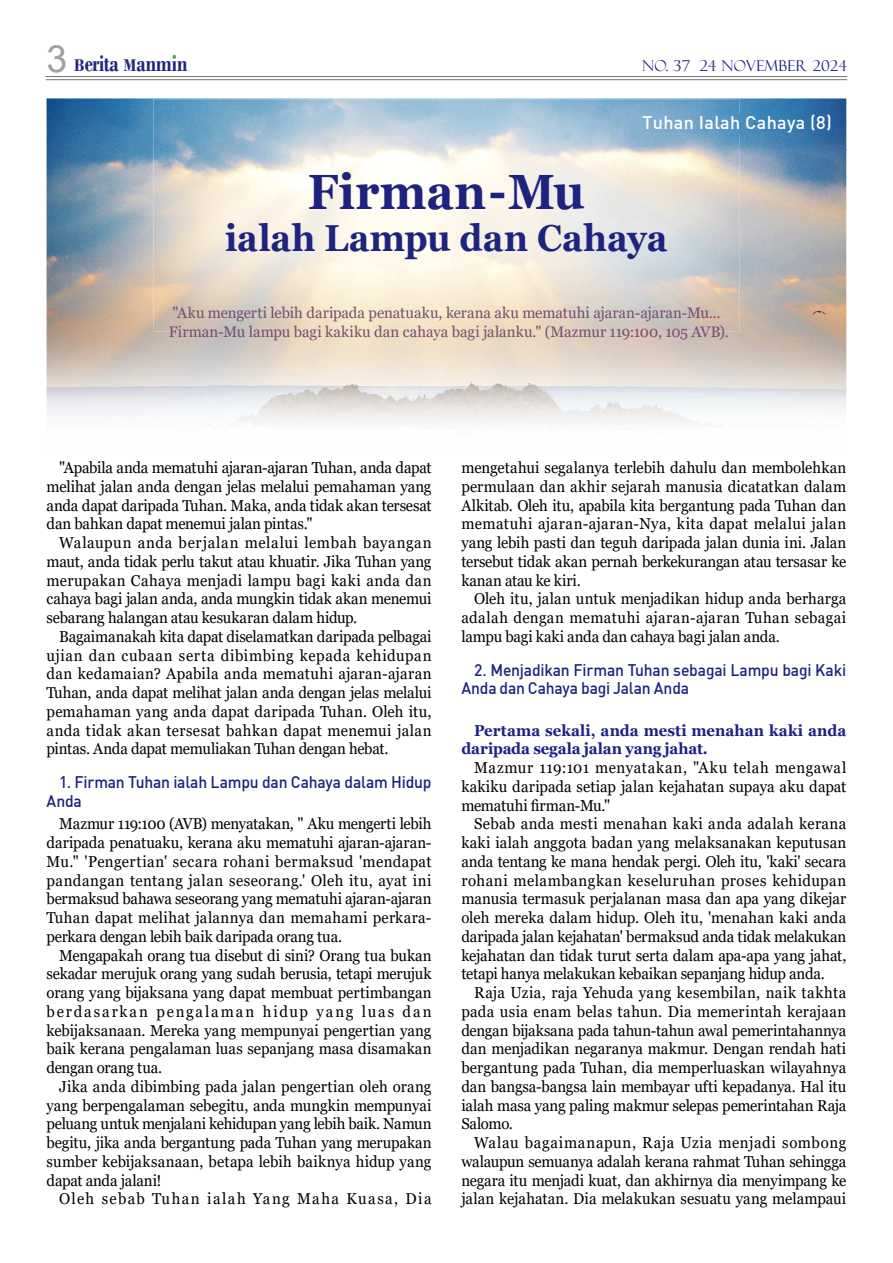
<style>
.page{position:relative;width:893px;height:1263px;background:#fff}
.page>*{position:absolute;margin:0;border:0;box-sizing:border-box;transform-origin:0 0}
.t1{font:700 49.5px "Georgia";letter-spacing:.005em;color:#1e2380;scale:.93 1}
.t2{font:700 37.5px "Georgia";color:#1e2380;scale:.93 1}
.t3{font:700 24.6px "Bodoni";letter-spacing:-.015em;color:#1e2380;scale:.78 1}
.t4{font:18px "Dinmed";letter-spacing:.015em;color:#fff}
.t5{font:16.5px/18.8px "Dinmed";letter-spacing:-.015em;color:#1e2380;scale:.95 1}
.t6{font:15.75px/18.8px "Georgia";letter-spacing:-.005em;color:#000;text-align:justify;scale:.95 1}
.t7{font:700 15.75px/18.8px "Georgia";color:#1d2087;scale:.95 1}
.t8{font:15.75px "Georgia";letter-spacing:.09em;color:#000;scale:.95 1}
.t9{font:15.3px/20px "Georgia";color:#764d72}
.t10{font:15px "Felix Titling";letter-spacing:.02em;color:#1e2380}
.s1{font-family:"Arial";font-weight:400;font-size:37.5px;color:#9fa0a0}
.s2{font-size:17.7px}
</style>
<div class="page">
<img style="left:47px;top:98px;width:159px;height:317px">
<img style="left:206px;top:98px;width:640px;height:51px">
<img style="left:687px;top:149px;width:159px;height:277px">
<img style="left:206px;top:331px;width:481px;height:91px">
<img style="left:739px;top:114px;width:91px;height:18px">
<hr style="left:46px;top:76px;width:801px;height:1px;background:#727171">
<hr style="left:46px;top:79px;width:801px;height:1px;background:#727171">
<img style="left:154px;top:99px;width:585px;height:232px">
<h3 class="t3" style="left:47px;top:48px;width:182px"><span class="s1">3</span> <span class="s2">B</span>erita <span class="s2">M</span>anmin</h3>
<p class="t10" style="left:642px;top:57px;width:206px">NO. 37 24 NOVEMBER 2024</p>
<p class="t4" style="left:642px;top:114px;width:191px">Tuhan Ialah Cahaya (8)</p>
<h1 class="t1" style="left:308px;top:172px;width:299px">Firman-Mu</h1>
<h2 class="t2" style="left:225px;top:223px;width:477px">ialah Lampu dan Cahaya</h2>
<p class="t9" style="left:169px;top:303px;width:561px">"Aku mengerti lebih daripada penatuaku, kerana aku mematuhi ajaran-ajaran-Mu...<br>Firman-Mu lampu bagi kakiku dan cahaya bagi jalanku." (Mazmur 119:100, 105 AVB).</p>
<p class="t6" style="left:47px;top:460px;width:407px;text-indent:13px">"Apabila anda mematuhi ajaran-ajaran Tuhan, anda dapat melihat jalan anda dengan jelas melalui pemahaman yang anda dapat daripada Tuhan. Maka, anda tidak akan tersesat dan bahkan dapat menemui jalan pintas."</p>
<p class="t6" style="left:47px;top:535px;width:407px;text-indent:13px">Walaupun anda berjalan melalui lembah bayangan maut, anda tidak perlu takut atau khuatir. Jika Tuhan yang merupakan Cahaya menjadi lampu bagi kaki anda dan cahaya bagi jalan anda, anda mungkin tidak akan menemui sebarang halangan atau kesukaran dalam hidup.</p>
<p class="t6" style="left:47px;top:628px;width:407px;text-indent:13px">Bagaimanakah kita dapat diselamatkan daripada pelbagai ujian dan cubaan serta dibimbing kepada kehidupan dan kedamaian? Apabila anda mematuhi ajaran-ajaran Tuhan, anda dapat melihat jalan anda dengan jelas melalui pemahaman yang anda dapat daripada Tuhan. Oleh itu, anda tidak akan tersesat bahkan dapat menemui jalan pintas. Anda dapat memuliakan Tuhan dengan hebat.</p>
<p class="t5" style="left:47px;top:774px;width:407px;text-indent:13px">1. Firman Tuhan ialah Lampu dan Cahaya dalam Hidup<br>Anda</p>
<p class="t6" style="left:47px;top:816px;width:407px;text-indent:13px">Mazmur 119:100 (AVB) menyatakan, " Aku mengerti lebih daripada penatuaku, kerana aku mematuhi ajaran-ajaran-Mu." 'Pengertian' secara rohani bermaksud 'mendapat pandangan tentang jalan seseorang.' Oleh itu, ayat ini bermaksud bahawa seseorang yang mematuhi ajaran-ajaran Tuhan dapat melihat jalannya dan memahami perkara&shy;perkara dengan lebih baik daripada orang tua.</p>
<p class="t6" style="left:47px;top:947px;width:407px;text-indent:13px">Mengapakah orang tua disebut di sini? Orang tua bukan sekadar merujuk orang yang sudah berusia, tetapi merujuk orang yang bijaksana yang dapat membuat pertimbangan berdasarkan pengalaman hidup yang luas dan kebijaksanaan. Mereka yang mempunyai pengertian yang baik kerana pengalaman luas sepanjang masa disamakan dengan orang tua.</p>
<p class="t6" style="left:47px;top:1078px;width:407px;text-indent:13px">Jika anda dibimbing pada jalan pengertian oleh orang yang berpengalaman sebegitu, anda mungkin mempunyai peluang untuk menjalani kehidupan yang lebih baik. Namun begitu, jika anda bergantung pada Tuhan yang merupakan sumber kebijaksanaan, betapa lebih baiknya hidup yang dapat anda jalani!</p>
<p class="t8" style="left:59px;top:1192px;width:393px">Oleh sebab Tuhan ialah Yang Maha Kuasa, Dia</p>
<p class="t6" style="left:461px;top:460px;width:407px">mengetahui segalanya terlebih dahulu dan membolehkan permulaan dan akhir sejarah manusia dicatatkan dalam Alkitab. Oleh itu, apabila kita bergantung pada Tuhan dan mematuhi ajaran-ajaran-Nya, kita dapat melalui jalan yang lebih pasti dan teguh daripada jalan dunia ini. Jalan tersebut tidak akan pernah berkekurangan atau tersasar ke kanan atau ke kiri.</p>
<p class="t6" style="left:461px;top:591px;width:407px;text-indent:13px">Oleh itu, jalan untuk menjadikan hidup anda berharga adalah dengan mematuhi ajaran-ajaran Tuhan sebagai lampu bagi kaki anda dan cahaya bagi jalan anda.</p>
<p class="t5" style="left:461px;top:661px;width:407px;text-indent:13px">2. Menjadikan Firman Tuhan sebagai Lampu bagi Kaki<br>Anda dan Cahaya bagi Jalan Anda</p>
<p class="t7" style="left:461px;top:722px;width:407px;text-indent:13px">Pertama sekali, anda mesti menahan kaki anda daripada segala jalan yang jahat.</p>
<p class="t6" style="left:461px;top:760px;width:407px;text-indent:13px">Mazmur 119:101 menyatakan, "Aku telah mengawal kakiku daripada setiap jalan kejahatan supaya aku dapat mematuhi firman-Mu."</p>
<p class="t6" style="left:461px;top:816px;width:407px;text-indent:13px">Sebab anda mesti menahan kaki anda adalah kerana kaki ialah anggota badan yang melaksanakan keputusan anda tentang ke mana hendak pergi. Oleh itu, 'kaki' secara rohani melambangkan keseluruhan proses kehidupan manusia termasuk perjalanan masa dan apa yang dikejar oleh mereka dalam hidup. Oleh itu, 'menahan kaki anda daripada jalan kejahatan' bermaksud anda tidak melakukan kejahatan dan tidak turut serta dalam apa-apa yang jahat, tetapi hanya melakukan kebaikan sepanjang hidup anda.</p>
<p class="t6" style="left:461px;top:985px;width:407px;text-indent:13px">Raja Uzia, raja Yehuda yang kesembilan, naik takhta pada usia enam belas tahun. Dia memerintah kerajaan dengan bijaksana pada tahun-tahun awal pemerintahannya dan menjadikan negaranya makmur. Dengan rendah hati bergantung pada Tuhan, dia memperluaskan wilayahnya dan bangsa-bangsa lain membayar ufti kepadanya. Hal itu ialah masa yang paling makmur selepas pemerintahan Raja Salomo.</p>
<p class="t6" style="left:461px;top:1135px;width:407px;text-indent:13px">Walau bagaimanapun, Raja Uzia menjadi sombong walaupun semuanya adalah kerana rahmat Tuhan sehingga negara itu menjadi kuat, dan akhirnya dia menyimpang ke jalan kejahatan. Dia melakukan sesuatu yang melampaui</p>
</div>
